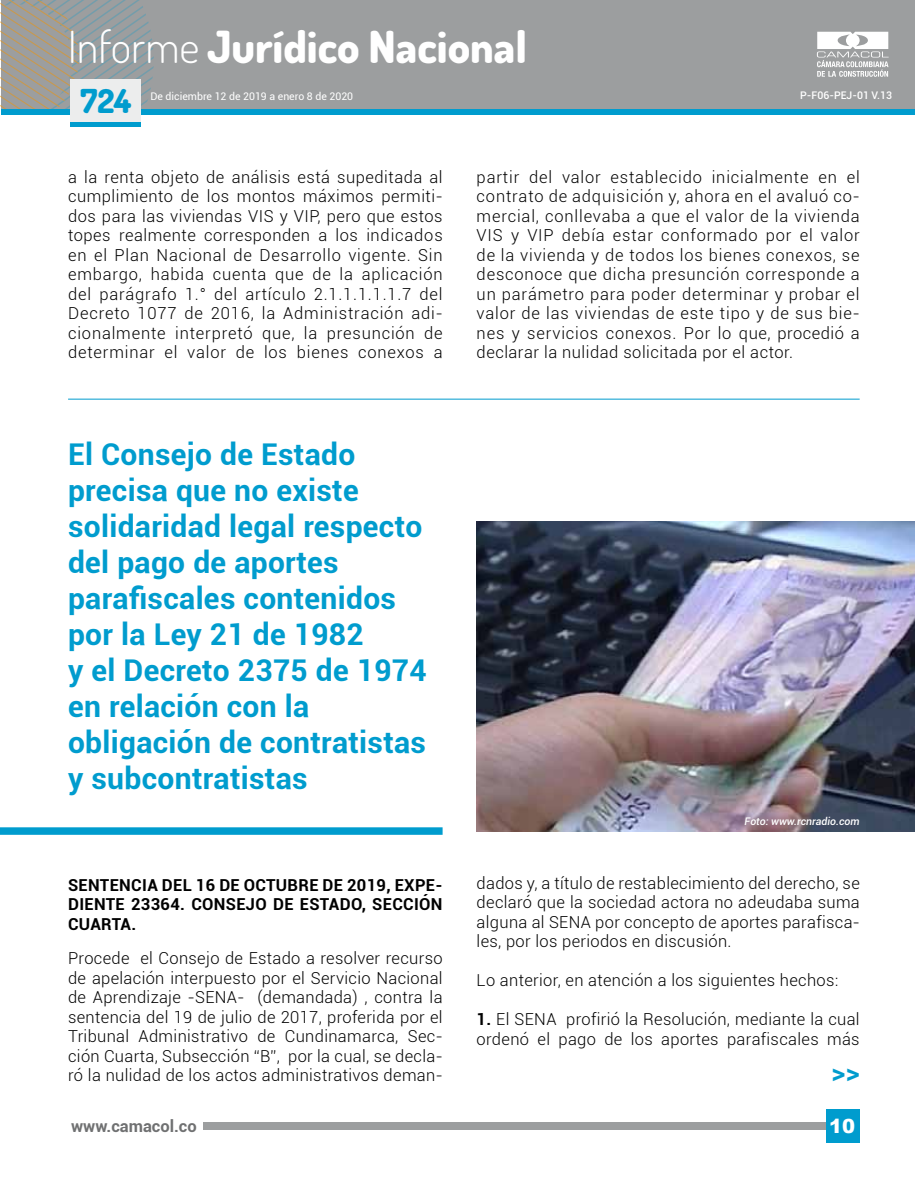
<style>
.page{position:relative;width:915px;height:1191px;background:#fff}
.page>*{position:absolute;margin:0;border:0;box-sizing:border-box;transform-origin:0 0}
.t1{font:800 44.25px "Dosis";color:#fff}
.t2{font:800 33px "Dosis";color:#009cce}
.t3{font:700 30px/36px "Roboto";letter-spacing:.01em;color:#009cce}
.t4{font:700 27px "Roboto";color:#009cce}
.t5{font:900 19.5px "Arial";color:#fff}
.t6{font:900 19.5px "Roboto";color:#fff}
.t7{font:300 16.5px/19.5px "Roboto";letter-spacing:.02em;color:#000;text-align:justify}
.t8{font:700 16.5px/19.5px "Roboto";letter-spacing:.02em;color:#000;text-align:justify}
.t9{font:700 16.5px "Roboto";color:#707172}
.t10{font:10.5px "Roboto";color:#fff}
.t11{font:italic 500 10.5px "Roboto";color:#fff}
.t12{font:500 10.5px "Roboto";color:#fff}
.s1{font-weight:300}
.s2{font-weight:700}
</style>
<div class="page">
<div style="left:203px;top:1122px;width:655px;height:7px;background:#9c9e9f"></div>
<div style="left:825px;top:1109px;width:33px;height:34px;background:#009cce"></div>
<div style="left:1px;top:0;width:913px;height:108px;background:#9c9e9f"></div>
<div style="left:1px;top:109px;width:913px;height:5px;background:#009cce"></div>
<svg style="left:1px;top:0;width:158px;height:109px"></svg>
<svg style="left:817px;top:32px;width:71px;height:45px"></svg>
<div style="left:70px;top:122px;width:70px;height:5px;background:#009cce"></div>
<div style="left:70px;top:79px;width:70px;height:43px;background:#eceded"></div>
<hr style="left:68px;top:399px;width:791px;height:1px;background:#009cce">
<img style="left:476px;top:521px;width:438px;height:310px">
<div style="left:0;top:827px;width:442px;height:8px;background:#009cce"></div>
<h1 class="t1" style="left:68px;top:18px;width:460px"><span class="s1">Informe</span> Jurídico Nacional</h1>
<h2 class="t2" style="left:80px;top:80px;width:52px">724</h2>
<p class="t10" style="left:150px;top:89px;width:204px">De diciembre 12 de 2019 a enero 8 de 2020</p>
<p class="t12" style="left:800px;top:87px;width:93px">P-F06-PEJ-01 V.13</p>
<p class="t7" style="left:68px;top:166px;width:376px">a la renta objeto de análisis está supeditada al cumplimiento de los montos máximos permiti&shy;dos para las viviendas VIS y VIP, pero que estos topes realmente corresponden a los indicados en el Plan Nacional de Desarrollo vigente. Sin embargo, habida cuenta que de la aplicación del parágrafo 1.° del artículo 2.1.1.1.1.1.7 del Decreto 1077 de 2016, la Administración adi&shy;cionalmente interpretó que, la presunción de determinar el valor de los bienes conexos a</p>
<p class="t7" style="left:476px;top:166px;width:384px">partir del valor establecido inicialmente en el contrato de adquisición y, ahora en el avaluó co&shy;mercial, conllevaba a que el valor de la vivienda VIS y VIP debía estar conformado por el valor de la vivienda y de todos los bienes conexos, se desconoce que dicha presunción corresponde a un parámetro para poder determinar y probar el valor de las viviendas de este tipo y de sus bie&shy;nes y servicios conexos. Por lo que, procedió a declarar la nulidad solicitada por el actor.</p>
<h3 class="t3" style="left:68px;top:435px;width:360px">El Consejo de Estado precisa que no existe solidaridad legal respecto del pago de aportes parafiscales contenidos por la Ley 21 de 1982<br>y el Decreto 2375 de 1974 en relación con la obligación de contratistas y subcontratistas</h3>
<p class="t8" style="left:68px;top:874px;width:376px">Sentencia del 16 de octubre de 2019, expe&shy;diente 23364. Consejo de Estado, Sección Cuarta.</p>
<p class="t7" style="left:68px;top:948px;width:376px">Procede el Consejo de Estado a resolver recurso de apelación interpuesto por el Servicio Nacional de Aprendizaje -SENA- (demandada) , contra la sentencia del 19 de julio de 2017, proferida por el Tribunal Administrativo de Cundinamarca, Sec&shy;ción Cuarta, Subsección “B”, por la cual, se decla&shy;ró la nulidad de los actos administrativos deman-</p>
<p class="t11" style="left:744px;top:813px;width:116px">Foto: www.rcnradio.com</p>
<p class="t7" style="left:476px;top:872px;width:384px">dados y, a título de restablecimiento del derecho, se declaró que la sociedad actora no adeudaba suma alguna al SENA por concepto de aportes parafisca&shy;les, por los periodos en discusión.</p>
<p class="t7" style="left:476px;top:970px;width:363px">Lo anterior, en atención a los siguientes hechos:</p>
<p class="t7" style="left:476px;top:1009px;width:384px"><span class="s2">1.</span> El SENA profirió la Resolución, mediante la cual ordenó el pago de los aportes parafiscales más</p>
<h3 class="t4" style="left:831px;top:1052px;width:30px">&gt;&gt;</h3>
<p class="t5" style="left:828px;top:1111px;width:28px">10</p>
<p class="t9" style="left:71px;top:1114px;width:127px">www.camacol.co</p>
<p class="t6" style="left:836px;top:1114px;width:13px">1</p>
</div>
